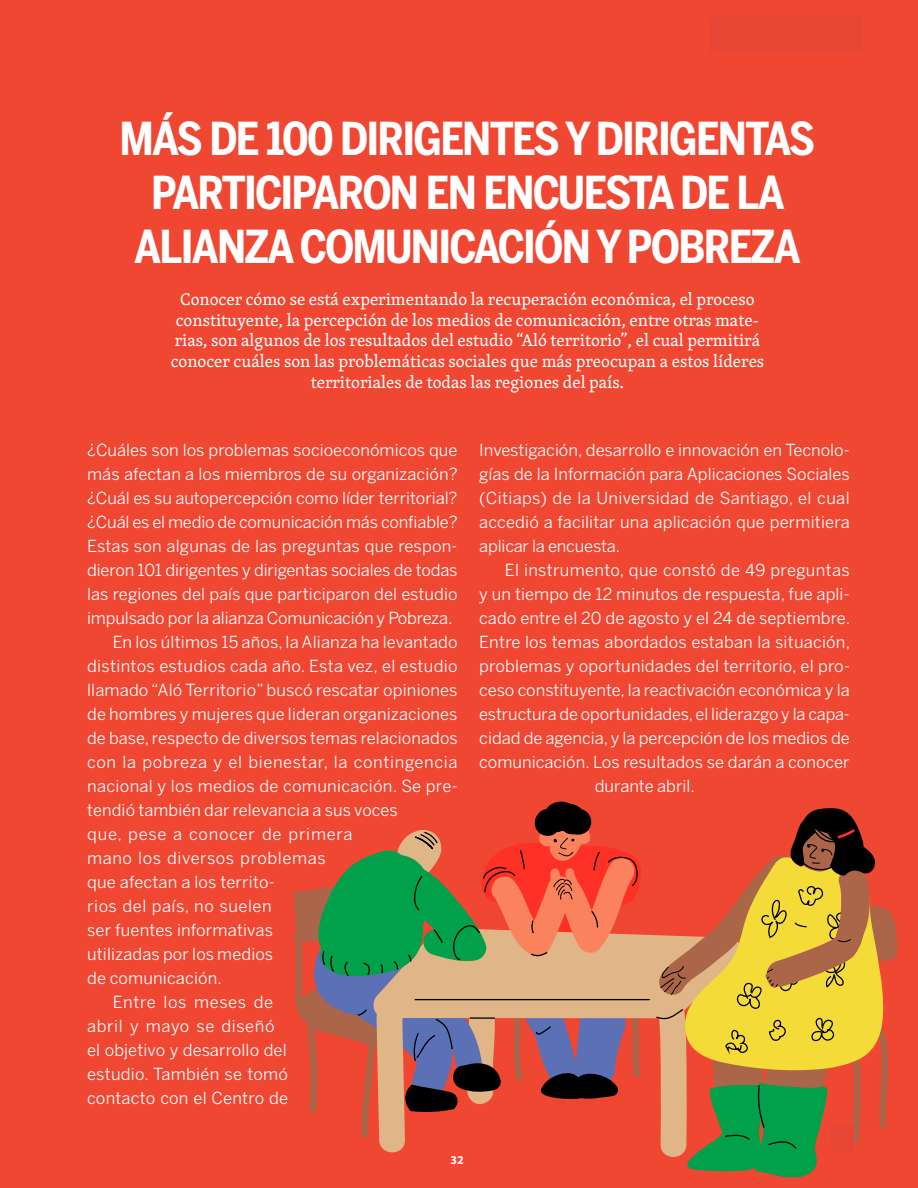
<style>
.page{position:relative;width:918px;height:1188px;background:#f04733}
.page>*{position:absolute;margin:0;border:0;box-sizing:border-box;transform-origin:0 0}
.t1{font:700 45px/54px "Benton Sans Condensed";letter-spacing:-.04em;color:#fff;text-align:center}
.t2{font:17.25px/20.7px "Skolar Latin";color:#fff;text-align:center}
.t3{font:16.5px/24px "Benton Sans";letter-spacing:.005em;color:#fff;text-align:justify}
.t4{font:16.5px "Benton Sans";letter-spacing:.035em;color:#fff}
.t5{font:16.5px "Benton Sans";letter-spacing:.04em;color:#fff}
.t6{font:16.5px "Benton Sans";letter-spacing:.045em;color:#fff}
.t7{font:16.5px "Benton Sans";letter-spacing:.03em;color:#fff}
.t8{font:700 12px "Myriad Pro";color:#fff}
</style>
<div class="page">
<svg style="left:294px;top:801px;width:603px;height:374px"></svg>
<div style="left:831px;top:1125px;width:22px;height:26px;background:#e84635"></div>
<div style="left:709px;top:17px;width:153px;height:35px;background:#e84635"></div>
<h1 class="t1" style="left:120px;top:112px;width:697px">MÁS DE 100 DIRIGENTES Y DIRIGENTAS<br>PARTICIPARON EN ENCUESTA DE LA<br>ALIANZA COMUNICACIÓN Y POBREZA</h1>
<p class="t2" style="left:171px;top:288px;width:595px">Conocer cómo se está experimentando la recuperación económica, el proceso constituyente, la percepción de los medios de comunicación, entre otras mate&shy;rias, son algunos de los resultados del estudio “Aló territorio”, el cual permitirá conocer cuáles son las problemáticas sociales que más preocupan a estos líderes territoriales de todas las regiones del país.</p>
<p class="t3" style="left:87px;top:438px;width:372px">¿Cuáles son los problemas socioeconómicos que</p>
<p class="t3" style="left:87px;top:462px;width:372px">más afectan a los miembros de su organización?</p>
<p class="t3" style="left:87px;top:486px;width:372px">¿Cuál es su autopercepción como líder territorial?</p>
<p class="t3" style="left:87px;top:510px;width:372px">¿Cuál es el medio de comunicación más confiable?</p>
<p class="t3" style="left:87px;top:534px;width:372px">Estas son algunas de las preguntas que respon-</p>
<p class="t3" style="left:87px;top:558px;width:372px">dieron 101 dirigentes y dirigentas sociales de todas</p>
<p class="t3" style="left:87px;top:582px;width:372px">las regiones del país que participaron del estudio</p>
<p class="t3" style="left:87px;top:606px;width:367px">impulsado por la alianza Comunicación y Pobreza.</p>
<p class="t3" style="left:113px;top:630px;width:347px">En los últimos 15 años, la Alianza ha levantado</p>
<p class="t3" style="left:87px;top:654px;width:372px">distintos estudios cada año. Esta vez, el estudio</p>
<p class="t3" style="left:87px;top:678px;width:372px">llamado “Aló Territorio” buscó rescatar opiniones</p>
<p class="t3" style="left:87px;top:702px;width:372px">de hombres y mujeres que lideran organizaciones</p>
<p class="t3" style="left:87px;top:726px;width:372px">de base, respecto de diversos temas relacionados</p>
<p class="t5" style="left:87px;top:752px;width:372px">con la pobreza y el bienestar, la contingencia</p>
<p class="t3" style="left:87px;top:774px;width:372px">nacional y los medios de comunicación. Se pre-</p>
<p class="t3" style="left:87px;top:798px;width:312px">tendió también dar relevancia a sus voces</p>
<p class="t6" style="left:87px;top:824px;width:267px">que, pese a conocer de primera</p>
<p class="t4" style="left:87px;top:848px;width:240px">mano los diversos problemas</p>
<p class="t3" style="left:87px;top:870px;width:189px">que afectan a los territo-</p>
<p class="t7" style="left:87px;top:896px;width:186px">rios del país, no suelen</p>
<p class="t3" style="left:87px;top:918px;width:187px">ser fuentes informativas</p>
<p class="t3" style="left:87px;top:942px;width:188px">utilizadas por los medios</p>
<p class="t3" style="left:87px;top:966px;width:136px">de comunicación.</p>
<p class="t4" style="left:113px;top:992px;width:162px">Entre los meses de</p>
<p class="t4" style="left:87px;top:1016px;width:189px">abril y mayo se diseñó</p>
<p class="t3" style="left:87px;top:1038px;width:201px">el objetivo y desarrollo del</p>
<p class="t3" style="left:87px;top:1062px;width:202px">estudio. También se tomó</p>
<p class="t3" style="left:87px;top:1086px;width:202px">contacto con el Centro de</p>
<p class="t3" style="left:479px;top:438px;width:372px">Investigación, desarrollo e innovación en Tecnolo&shy;gías de la Información para Aplicaciones Sociales (Citiaps) de la Universidad de Santiago, el cual accedió a facilitar una aplicación que permitiera aplicar la encuesta.</p>
<p class="t3" style="left:505px;top:558px;width:346px">El instrumento, que constó de 49 preguntas</p>
<p class="t3" style="left:479px;top:582px;width:372px">y un tiempo de 12 minutos de respuesta, fue apli-</p>
<p class="t3" style="left:479px;top:606px;width:372px">cado entre el 20 de agosto y el 24 de septiembre.</p>
<p class="t3" style="left:479px;top:630px;width:372px">Entre los temas abordados estaban la situación,</p>
<p class="t3" style="left:479px;top:654px;width:372px">problemas y oportunidades del territorio, el pro-</p>
<p class="t3" style="left:479px;top:678px;width:372px">ceso constituyente, la reactivación económica y la</p>
<p class="t3" style="left:479px;top:702px;width:372px">estructura de oportunidades, el liderazgo y la capa-</p>
<p class="t3" style="left:479px;top:726px;width:372px">cidad de agencia, y la percepción de los medios de</p>
<p class="t3" style="left:479px;top:750px;width:372px">comunicación. Los resultados se darán a conocer</p>
<p class="t3" style="left:595px;top:774px;width:102px">durante abril.</p>
<p class="t8" style="left:450px;top:1152px;width:15px">32</p>
</div>
